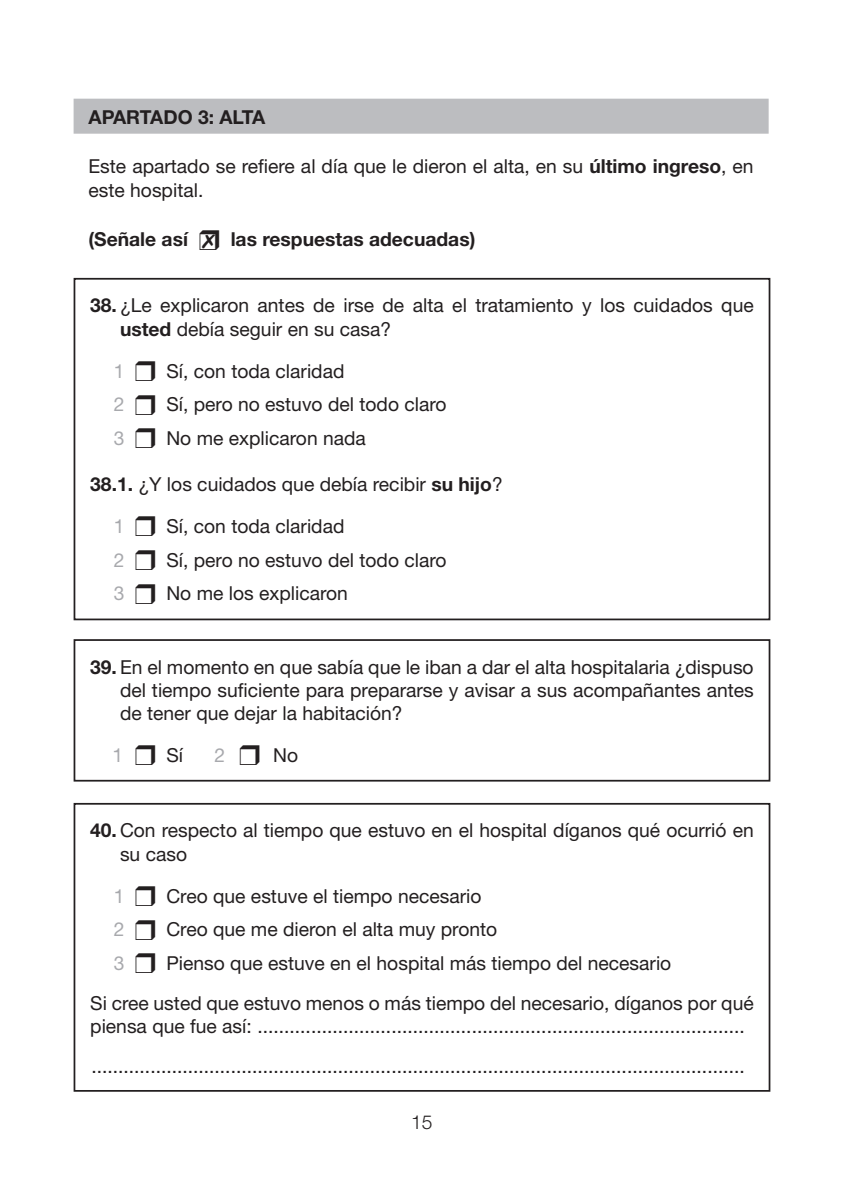
<style>
.page{position:relative;width:844px;height:1191px;background:#fff}
.page>*{position:absolute;margin:0;border:0;box-sizing:border-box;transform-origin:0 0}
.t1{font:19.25px/23.1px "Helvetica Neue";color:#231f20}
.t2{font:700 19.25px "Helvetica Neue";color:#231f20}
.t3{font:19.25px "Helvetica Neue";color:#a8a9ad}
.t4{font:300 19.25px "Helvetica Neue";color:#231f20}
.s1{font-weight:700}
.s2{color:#a8a9ad}
</style>
<div class="page">
<div style="left:74px;top:99px;width:694px;height:35px;background:#bcbdc0"></div>
<div style="left:74px;top:278px;width:696px;height:342px;border:2px solid #231f20"></div>
<div style="left:74px;top:639px;width:696px;height:142px;border:2px solid #231f20"></div>
<div style="left:74px;top:803px;width:696px;height:288px;border:2px solid #231f20"></div>
<p class="t2" style="left:88px;top:105px;width:178px">APARTADO 3: ALTA</p>
<p class="t1" style="left:88px;top:153px;width:666px;line-height:24.5px">Este apartado se refiere al día que le dieron el alta, en su <span class="s1">último ingreso</span>, en este hospital.</p>
<p class="t2" style="left:88px;top:227px;width:101px">(Señale así</p>
<p class="t2" style="left:230px;top:227px;width:246px">las respuestas adecuadas)</p>
<p class="t1" style="left:120px;top:294px;width:635px;text-indent:-30px"><span class="s1">38.</span> ¿Le explicaron antes de irse de alta el tratamiento y los cuidados que <span class="s1">usted</span> debía seguir en su casa?</p>
<p class="t3" style="left:114px;top:359px;width:12px">1</p>
<p class="t1" style="left:166px;top:359px;width:179px">Sí, con toda claridad</p>
<p class="t3" style="left:114px;top:393px;width:12px">2</p>
<p class="t1" style="left:166px;top:392px;width:281px">Sí, pero no estuvo del todo claro</p>
<p class="t3" style="left:114px;top:426px;width:12px">3</p>
<p class="t1" style="left:166px;top:426px;width:201px">No me explicaron nada</p>
<p class="t1" style="left:114px;top:463px;width:390px;line-height:42px;text-indent:-23px"><span class="s1">38.1.</span> ¿Y los cuidados que debía recibir <span class="s1">su hijo</span>?<br><span class="s2">1</span></p>
<p class="t1" style="left:166px;top:514px;width:179px">Sí, con toda claridad</p>
<p class="t3" style="left:114px;top:548px;width:12px">2</p>
<p class="t1" style="left:166px;top:548px;width:281px">Sí, pero no estuvo del todo claro</p>
<p class="t3" style="left:114px;top:582px;width:12px">3</p>
<p class="t1" style="left:166px;top:581px;width:183px">No me los explicaron</p>
<p class="t1" style="left:120px;top:655px;width:635px;text-align:justify;text-indent:-30px"><span class="s1">39.</span> En el momento en que sabía que le iban a dar el alta hospitalaria ¿dispuso del tiempo suficiente para prepararse y avisar a sus acompañantes antes de tener que dejar la habitación?</p>
<p class="t3" style="left:112px;top:743px;width:12px">1</p>
<p class="t1" style="left:166px;top:743px;width:18px">Sí</p>
<p class="t3" style="left:214px;top:743px;width:12px">2</p>
<p class="t1" style="left:273px;top:743px;width:26px">No</p>
<p class="t1" style="left:120px;top:818px;width:635px;text-indent:-30px"><span class="s1">40.</span> Con respecto al tiempo que estuvo en el hospital díganos qué ocurrió en su caso</p>
<p class="t3" style="left:114px;top:884px;width:12px">1</p>
<p class="t1" style="left:166px;top:884px;width:316px">Creo que estuve el tiempo necesario</p>
<p class="t3" style="left:114px;top:917px;width:12px">2</p>
<p class="t1" style="left:166px;top:917px;width:332px">Creo que me dieron el alta muy pronto</p>
<p class="t3" style="left:114px;top:951px;width:12px">3</p>
<p class="t1" style="left:90px;top:942px;width:664px;line-height:40.6px;text-align:center">Pienso que estuve en el hospital más tiempo del necesario<br>Si cree usted que estuvo menos o más tiempo del necesario, díganos por qué</p>
<p class="t1" style="left:90px;top:1006px;width:656px;line-height:39.2px">piensa que fue así: ........................................................................................... ..........................................................................................................................</p>
<p class="t4" style="left:411px;top:1110px;width:23px">15</p>
</div>
